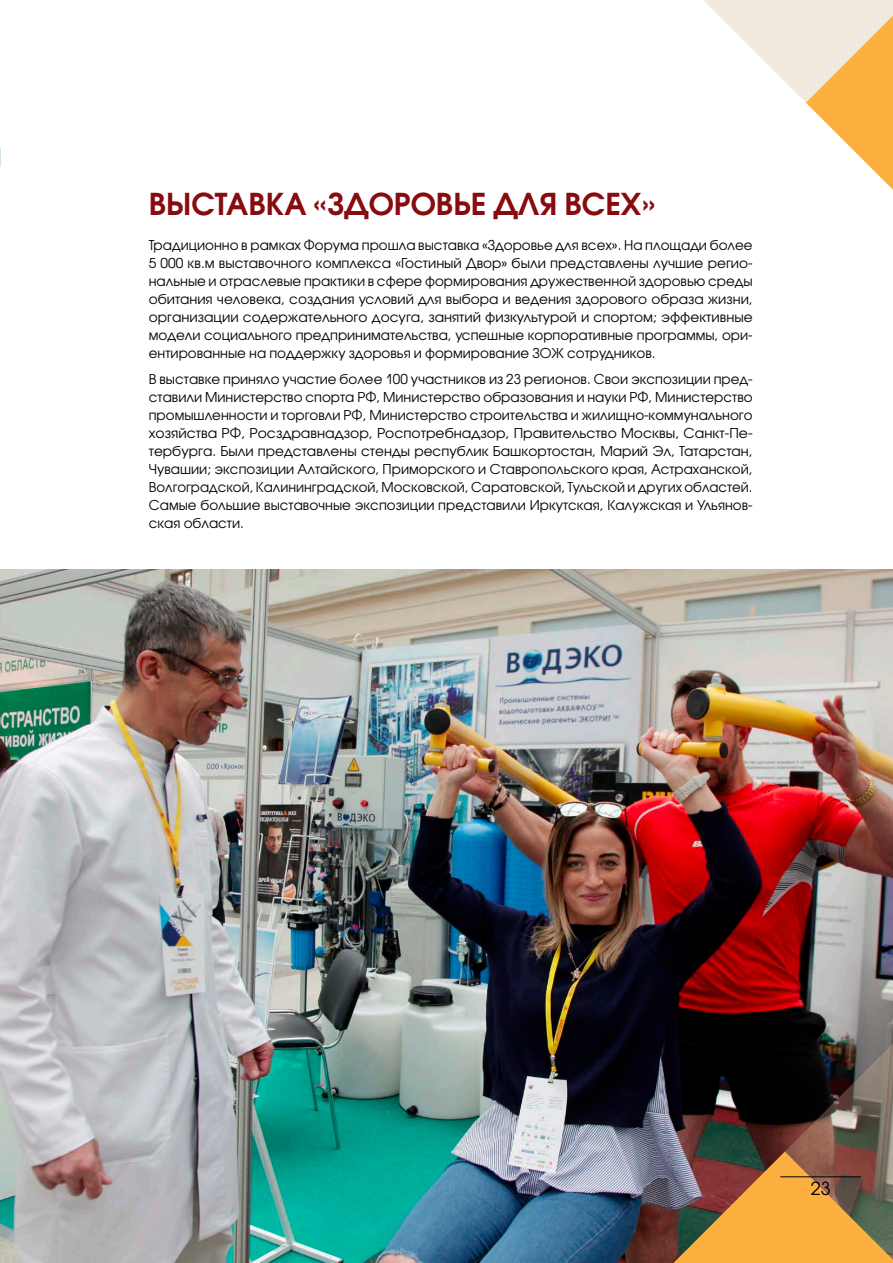
<style>
.page{position:relative;width:893px;height:1263px;background:#fff}
.page>*{position:absolute;margin:0;border:0;box-sizing:border-box;transform-origin:0 0}
.t1{font:700 30px "Avant Garde Gothic C";color:#870b0f}
.t2{font:18px "Avant Garde Gothic C";color:#000}
.t3{font:13.5px/18px "Avant Garde Gothic C";color:#000;text-align:justify}
</style>
<div class="page">
<svg style="left:0;top:148px;width:1px;height:19px"></svg>
<img style="left:0;top:570px;width:893px;height:693px">
<img style="left:673px;top:1040px;width:220px;height:223px">
<svg style="left:704px;top:0;width:189px;height:190px"></svg>
<hr style="left:780px;top:1176px;width:81px;height:1px;background:#000">
<h1 class="t1" style="left:149px;top:185px;width:508px">ВЫСТАВКА «ЗДОРОВЬЕ ДЛЯ ВСЕХ»</h1>
<p class="t3" style="left:149px;top:236px;width:605px">Традиционно в рамках Форума прошла выставка «Здоровье для всех». На площади более 5 000 кв.м выставочного комплекса «Гостиный Двор» были представлены лучшие регио&shy;нальные и отраслевые практики в сфере формирования дружественной здоровью среды обитания человека, создания условий для выбора и ведения здорового образа жизни, организации содержательного досуга, занятий физкультурой и спортом; эффективные модели социального предпринимательства, успешные корпоративные программы, ори&shy;ентированные на поддержку здоровья и формирование ЗОЖ сотрудников.</p>
<p class="t3" style="left:149px;top:370px;width:605px">В выставке приняло участие более 100 участников из 23 регионов. Свои экспозиции пред&shy;ставили Министерство спорта РФ, Министерство образования и науки РФ, Министерство промышленности и торговли РФ, Министерство строительства и жилищно-коммунального хозяйства РФ, Росздравнадзор, Роспотребнадзор, Правительство Москвы, Санкт-Пе&shy;тербурга. Были представлены стенды республик Башкортостан, Марий Эл, Татарстан, Чувашии; экспозиции Алтайского, Приморского и Ставропольского края, Астраханской, Волгоградской, Калининградской, Московской, Саратовской, Тульской и других областей.<br>Самые большие выставочные экспозиции представили Иркутская, Калужская и Ульянов&shy;ская области.</p>
<h2 class="t2" style="left:811px;top:1178px;width:21px">23</h2>
</div>
